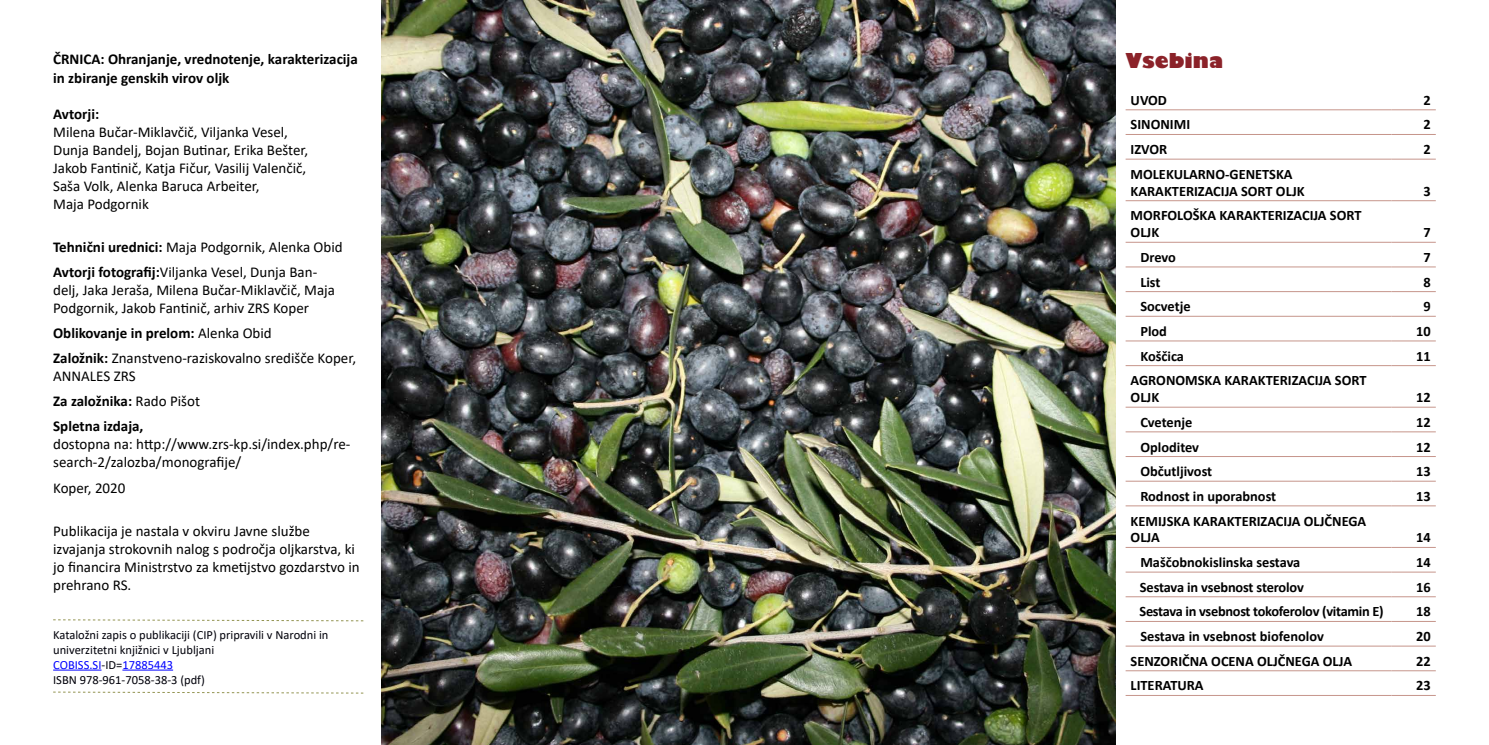
<style>
.page{position:relative;width:1489px;height:745px;background:#fff}
.page>*{position:absolute;margin:0;border:0;box-sizing:border-box;transform-origin:0 0}
.t1{font:800 20px "Gill Sans";color:#8b2229}
.t2{font:15px/18px "Calibri";color:#000}
.t3{font:700 15px/25.1px "Calibri";color:#000}
.t4{font:700 14.38px/16.9px "Calibri";color:#000}
.t5{font:700 14.38px "Calibri";letter-spacing:-.02em;color:#000}
.t6{font:12.5px/15px "Calibri";color:#00000a}
.s1{font-weight:700}
.s2{font-weight:400}
.s3{color:#00f}
</style>
<div class="page">
<hr style="left:1125px;top:109px;width:266px;height:1px;background:#c6958b">
<hr style="left:1391px;top:109px;width:44px;height:1px;background:#c6958b">
<hr style="left:1125px;top:134px;width:266px;height:1px;background:#c6958b">
<hr style="left:1391px;top:134px;width:44px;height:1px;background:#c6958b">
<hr style="left:1125px;top:159px;width:266px;height:1px;background:#c6958b">
<hr style="left:1391px;top:159px;width:44px;height:1px;background:#c6958b">
<hr style="left:1125px;top:200px;width:266px;height:1px;background:#c6958b">
<hr style="left:1391px;top:200px;width:44px;height:1px;background:#c6958b">
<hr style="left:1125px;top:242px;width:266px;height:1px;background:#c6958b">
<hr style="left:1391px;top:242px;width:44px;height:1px;background:#c6958b">
<hr style="left:1125px;top:266px;width:266px;height:1px;background:#c6958b">
<hr style="left:1391px;top:266px;width:44px;height:1px;background:#c6958b">
<hr style="left:1125px;top:291px;width:266px;height:1px;background:#c6958b">
<hr style="left:1391px;top:291px;width:44px;height:1px;background:#c6958b">
<hr style="left:1125px;top:316px;width:266px;height:1px;background:#c6958b">
<hr style="left:1391px;top:316px;width:44px;height:1px;background:#c6958b">
<hr style="left:1125px;top:340px;width:266px;height:1px;background:#c6958b">
<hr style="left:1391px;top:340px;width:44px;height:1px;background:#c6958b">
<hr style="left:1125px;top:365px;width:266px;height:1px;background:#c6958b">
<hr style="left:1391px;top:365px;width:44px;height:1px;background:#c6958b">
<hr style="left:1125px;top:406px;width:266px;height:1px;background:#c6958b">
<hr style="left:1391px;top:406px;width:44px;height:1px;background:#c6958b">
<hr style="left:1125px;top:431px;width:266px;height:1px;background:#c6958b">
<hr style="left:1391px;top:431px;width:44px;height:1px;background:#c6958b">
<hr style="left:1125px;top:456px;width:266px;height:1px;background:#c6958b">
<hr style="left:1391px;top:456px;width:44px;height:1px;background:#c6958b">
<hr style="left:1125px;top:480px;width:266px;height:1px;background:#c6958b">
<hr style="left:1391px;top:480px;width:44px;height:1px;background:#c6958b">
<hr style="left:1125px;top:505px;width:266px;height:1px;background:#c6958b">
<hr style="left:1391px;top:505px;width:44px;height:1px;background:#c6958b">
<hr style="left:1125px;top:547px;width:266px;height:1px;background:#c6958b">
<hr style="left:1391px;top:547px;width:44px;height:1px;background:#c6958b">
<hr style="left:1125px;top:571px;width:266px;height:1px;background:#c6958b">
<hr style="left:1391px;top:571px;width:44px;height:1px;background:#c6958b">
<hr style="left:1125px;top:596px;width:266px;height:1px;background:#c6958b">
<hr style="left:1391px;top:596px;width:44px;height:1px;background:#c6958b">
<hr style="left:1125px;top:620px;width:266px;height:1px;background:#c6958b">
<hr style="left:1391px;top:620px;width:44px;height:1px;background:#c6958b">
<hr style="left:1125px;top:645px;width:266px;height:1px;background:#c6958b">
<hr style="left:1391px;top:645px;width:44px;height:1px;background:#c6958b">
<hr style="left:1125px;top:670px;width:266px;height:1px;background:#c6958b">
<hr style="left:1391px;top:670px;width:44px;height:1px;background:#c6958b">
<hr style="left:1125px;top:694px;width:266px;height:1px;background:#c6958b">
<hr style="left:1391px;top:694px;width:44px;height:1px;background:#c6958b">
<hr style="left:53px;top:669px;width:48px;height:1px;background:#00f">
<hr style="left:122px;top:669px;width:51px;height:1px;background:#00f">
<svg style="left:53px;top:619px;width:311px;height:2px"></svg>
<svg style="left:53px;top:691px;width:311px;height:2px"></svg>
<img style="left:381px;top:0;width:733px;height:744px">
<p class="t3" style="left:53px;top:47px;width:306px">ČRNICA: Ohranjanje, vrednotenje, karakterizacija</p>
<h1 class="t1" style="left:1125px;top:48px;width:99px">Vsebina</h1>
<p class="t3" style="left:53px;top:65px;width:178px">in zbiranje genskih virov oljk</p>
<p class="t3" style="left:53px;top:101px;width:47px">Avtorji:</p>
<p class="t2" style="left:53px;top:122px;width:257px">Milena Bučar-Miklavčič, Viljanka Vesel, Dunja Bandelj, Bojan Butinar, Erika Bešter, Jakob Fantinič, Katja Fičur, Vasilij Valenčič, Saša Volk, Alenka Baruca Arbeiter,<br>Maja Podgornik</p>
<p class="t2" style="left:53px;top:234px;width:291px;line-height:25.1px"><span class="s1">Tehnični urednici:</span> Maja Podgornik, Alenka Obid<br><span class="s1">Avtorji fotografij:</span>Viljanka Vesel, Dunja Ban-</p>
<p class="t2" style="left:53px;top:280px;width:283px">delj, Jaka Jeraša, Milena Bučar-Miklavčič, Maja<br>Podgornik, Jakob Fantinič, arhiv ZRS Koper</p>
<p class="t2" style="left:53px;top:320px;width:304px;line-height:25.1px"><span class="s1">Oblikovanje in prelom:</span> Alenka Obid<br><span class="s1">Založnik:</span> Znanstveno-raziskovalno središče Koper,</p>
<p class="t3" style="left:53px;top:363px;width:148px"><span class="s2">ANNALES ZRS<br></span>Za založnika: <span class="s2">Rado Pišot<br></span>Spletna izdaja,</p>
<p class="t2" style="left:53px;top:435px;width:299px">dostopna na: http://www.zrs-kp.si/index.php/re&shy;search-2/zalozba/monografije/</p>
<p class="t2" style="left:53px;top:478px;width:74px">Koper, 2020</p>
<p class="t2" style="left:53px;top:521px;width:308px">Publikacija je nastala v okviru Javne službe izvajanja strokovnih nalog s področja oljkarstva, ki jo financira Ministrstvo za kmetijstvo gozdarstvo in prehrano RS.</p>
<p class="t4" style="left:1130px;top:91px;width:38px">UVOD</p>
<p class="t4" style="left:1423px;top:91px;width:9px">2</p>
<p class="t4" style="left:1130px;top:116px;width:61px">SINONIMI</p>
<p class="t4" style="left:1423px;top:116px;width:9px">2</p>
<p class="t4" style="left:1130px;top:141px;width:38px">IZVOR</p>
<p class="t4" style="left:1423px;top:141px;width:9px">2</p>
<p class="t4" style="left:1130px;top:165px;width:175px">MOLEKULARNO-GENETSKA<br>KARAKTERIZACIJA SORT OLJK</p>
<p class="t4" style="left:1423px;top:182px;width:9px">3</p>
<p class="t4" style="left:1130px;top:207px;width:232px">MORFOLOŠKA KARAKTERIZACIJA SORT<br>OLJK</p>
<p class="t4" style="left:1423px;top:224px;width:9px">7</p>
<p class="t4" style="left:1140px;top:248px;width:37px">Drevo</p>
<p class="t4" style="left:1423px;top:248px;width:9px">7</p>
<p class="t4" style="left:1140px;top:273px;width:22px">List</p>
<p class="t4" style="left:1423px;top:273px;width:9px">8</p>
<p class="t4" style="left:1140px;top:298px;width:52px">Socvetje</p>
<p class="t4" style="left:1423px;top:298px;width:9px">9</p>
<p class="t4" style="left:1140px;top:322px;width:28px">Plod</p>
<p class="t4" style="left:1415px;top:322px;width:16px">10</p>
<p class="t4" style="left:1140px;top:347px;width:45px">Koščica</p>
<p class="t4" style="left:1415px;top:347px;width:16px">11</p>
<p class="t4" style="left:1130px;top:371px;width:237px">AGRONOMSKA KARAKTERIZACIJA SORT<br>OLJK</p>
<p class="t4" style="left:1415px;top:388px;width:16px">12</p>
<p class="t4" style="left:1140px;top:413px;width:54px">Cvetenje</p>
<p class="t4" style="left:1415px;top:413px;width:16px">12</p>
<p class="t4" style="left:1140px;top:438px;width:60px">Oploditev</p>
<p class="t4" style="left:1415px;top:438px;width:16px">12</p>
<p class="t4" style="left:1140px;top:462px;width:73px">Občutljivost</p>
<p class="t4" style="left:1415px;top:462px;width:16px">13</p>
<p class="t4" style="left:1140px;top:487px;width:137px">Rodnost in uporabnost</p>
<p class="t4" style="left:1415px;top:487px;width:16px">13</p>
<p class="t4" style="left:1130px;top:511px;width:237px">KEMIJSKA KARAKTERIZACIJA OLJČNEGA<br>OLJA</p>
<p class="t4" style="left:1415px;top:528px;width:16px">14</p>
<p class="t4" style="left:1140px;top:553px;width:161px">Maščobnokislinska sestava</p>
<p class="t4" style="left:1415px;top:553px;width:16px">14</p>
<p class="t4" style="left:1139px;top:578px;width:165px">Sestava in vsebnost sterolov</p>
<p class="t4" style="left:1415px;top:578px;width:16px">16</p>
<p class="t5" style="left:1139px;top:601px;width:246px">Sestava in vsebnost tokoferolov (vitamin E)</p>
<p class="t4" style="left:1415px;top:602px;width:16px">18</p>
<p class="t4" style="left:1140px;top:627px;width:185px">Sestava in vsebnost biofenolov</p>
<p class="t4" style="left:1415px;top:627px;width:16px">20</p>
<p class="t4" style="left:1130px;top:652px;width:223px">SENZORIČNA OCENA OLJČNEGA OLJA</p>
<p class="t4" style="left:1415px;top:652px;width:16px">22</p>
<p class="t4" style="left:1130px;top:676px;width:75px">LITERATURA</p>
<p class="t4" style="left:1415px;top:676px;width:16px">23</p>
<p class="t6" style="left:53px;top:626px;width:277px">Kataložni zapis o publikaciji (CIP) pripravili v Narodni in univerzitetni knjižnici v Ljubljani <span class="s3">COBISS.SI</span>-ID=<span class="s3">17885443<br></span>ISBN 978-961-7058-38-3 (pdf)</p>
</div>
